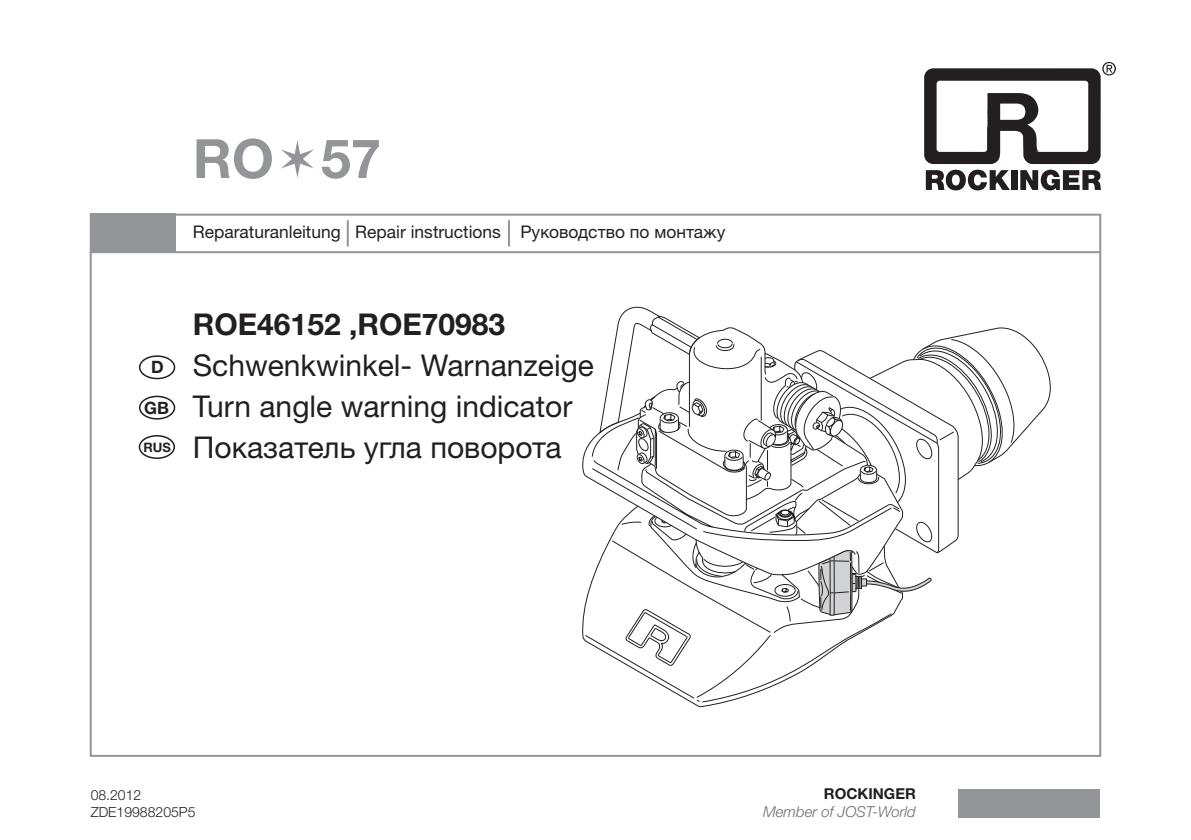
<style>
.page{position:relative;width:1191px;height:840px;background:#fff}
.page>*{position:absolute;margin:0;border:0;box-sizing:border-box;transform-origin:0 0}
.t1{font:700 54px "Helvetica Neue LT Pro";color:#939598}
.t2{font:30px/41px "Helvetica Neue LT Pro";color:#231f20}
.t3{font:30px "Helvetica Neue LTW1 G";color:#231f20}
.t4{font:700 30px "Helvetica Neue LT Pro";color:#231f20}
.t5{font:17.4px "Helvetica Neue LT Pro";color:#231f20}
.t6{font:700 17px "Helvetica Neue LT Pro";color:#231f20}
.t7{font:italic 300 15px "Helvetica Neue LT Pro";color:#6c6d70}
.t8{font:700 15px "Helvetica Neue LT Pro";color:#231f20}
.t9{font:300 14px/16.8px "Helvetica Neue LT Pro";color:#231f20}
.t10{font:700 13px "Helvetica Neue LT Pro";color:#231f20}
.s1{font-family:"Helvetica Neue LTW1 G"}
</style>
<div class="page">
<svg style="left:924px;top:62px;width:192px;height:128px"></svg>
<div style="left:91px;top:213px;width:85px;height:40px;background:#939598"></div>
<hr style="left:90px;top:251px;width:1010px;height:2px;background:#939598">
<div style="left:958px;top:788px;width:142px;height:28px;background:#939598"></div>
<hr style="left:347px;top:220px;width:2px;height:26px;background:#939598">
<hr style="left:508px;top:220px;width:2px;height:26px;background:#939598">
<div style="left:139px;top:395px;width:36px;height:24px;border:2px solid #231f20;border-radius:50%"></div>
<div style="left:139px;top:355px;width:36px;height:24px;border:2px solid #231f20;border-radius:50%"></div>
<div style="left:139px;top:435px;width:36px;height:23px;border:2px solid #231f20;border-radius:50%"></div>
<svg style="left:648px;top:666px;width:163px;height:36px"></svg>
<svg style="left:593px;top:306px;width:458px;height:360px"></svg>
<h1 class="t1" style="left:193px;top:124px;width:190px">RO 57</h1>
<p class="t5" style="left:193px;top:221px;width:534px">Reparaturanleitung Repair instructions <span class="s1">Руководство по монтажу</span></p>
<p class="t6" style="left:151px;top:356px;width:14px">D</p>
<p class="t6" style="left:144px;top:396px;width:26px">GB</p>
<p class="t10" style="left:143px;top:439px;width:29px">RUS</p>
<h2 class="t4" style="left:193px;top:305px;width:314px">ROE46152 ,ROE70983</h2>
<h2 class="t2" style="left:193px;top:344px;width:403px">Schwenkwinkel- Warnanzeige<br>Turn angle warning indicator</h2>
<h2 class="t3" style="left:193px;top:429px;width:370px">Показатель угла поворота</h2>
<p class="t9" style="left:91px;top:786px;width:106px">08.2012<br>ZDE19988205P5</p>
<p class="t8" style="left:824px;top:784px;width:93px">ROCKINGER</p>
<p class="t7" style="left:763px;top:802px;width:154px">Member of JOST-World</p>
</div>
